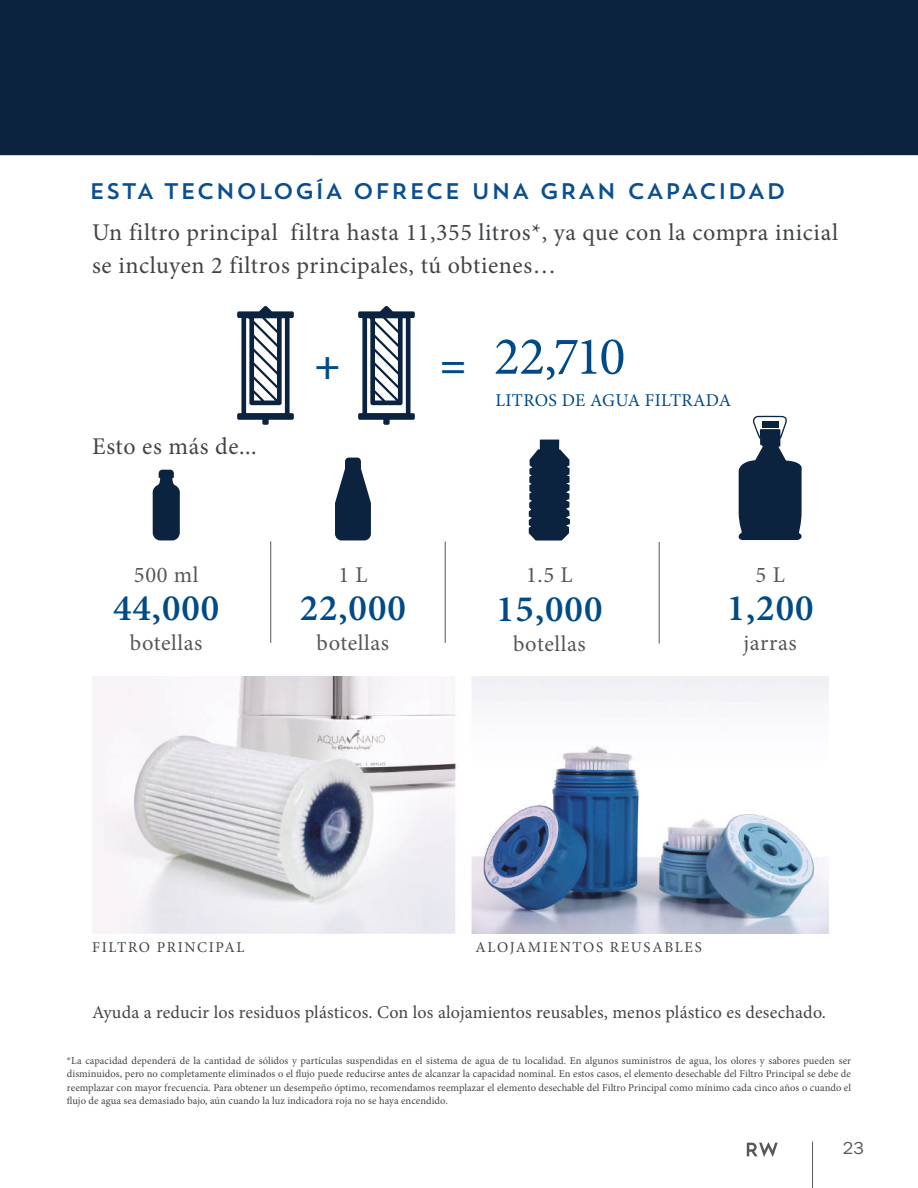
<style>
.page{position:relative;width:918px;height:1188px;background:#fff}
.page>*{position:absolute;margin:0;border:0;box-sizing:border-box;transform-origin:0 0}
.t1{font:54px "Minion Pro";color:#004b87}
.t2{font:700 45px "Minion Pro";color:#004b87}
.t3{font:600 37.5px "Minion Pro";letter-spacing:.025em;color:#004b87}
.t4{font:24px/33px "Minion Pro";letter-spacing:.025em;color:#414447}
.t5{font:22.5px "Minion Pro";letter-spacing:.025em;color:#575756}
.t6{font:22.5px "Trend Sans One";letter-spacing:.025em;color:#0b4e90}
.t7{font:18px "Minion Pro";letter-spacing:.01em;color:#414447}
.t8{font:18px "Minion Pro";letter-spacing:.02em;color:#004b87}
.t9{font:18px "Franklin Gothic URW Boo";color:#55585b}
.t10{font:15px "Minion Pro";letter-spacing:.11em;color:#414447}
.t11{font:10.5px/13.5px "Minion Pro";letter-spacing:.005em;color:#414447;text-align:justify}
</style>
<div class="page">
<hr style="left:445px;top:541px;width:1px;height:102px;background:#575756">
<hr style="left:270px;top:541px;width:1px;height:102px;background:#575756">
<hr style="left:659px;top:542px;width:1px;height:102px;background:#575756">
<svg style="left:237px;top:306px;width:57px;height:119px"></svg>
<svg style="left:358px;top:306px;width:57px;height:119px"></svg>
<img style="left:92px;top:676px;width:737px;height:257px">
<svg style="left:335px;top:458px;width:36px;height:82px"></svg>
<svg style="left:152px;top:470px;width:28px;height:70px"></svg>
<svg style="left:529px;top:440px;width:41px;height:101px"></svg>
<svg style="left:739px;top:416px;width:63px;height:124px"></svg>
<div style="left:762px;top:422px;width:17px;height:6px;background:#0c2340"></div>
<div style="left:0;top:0;width:918px;height:155px;background:#0c2340"></div>
<hr style="left:812px;top:1142px;width:1px;height:46px;background:#55585b">
<svg style="left:747px;top:1142px;width:31px;height:15px"></svg>
<h3 class="t6" style="left:89px;top:177px;width:699px">ESTA TECNOLOGÍA OFRECE UNA GRAN CAPACIDAD</h3>
<h3 class="t4" style="left:92px;top:216px;width:748px">Un filtro principal filtra hasta 11,355 litros*, ya que con la compra inicial se incluyen 2 filtros principales, tú obtienes…</h3>
<h3 class="t4" style="left:92px;top:430px;width:166px">Esto es más de...</h3>
<h2 class="t2" style="left:314px;top:333px;width:27px">+</h2>
<h2 class="t2" style="left:440px;top:333px;width:27px">=</h2>
<h1 class="t1" style="left:494px;top:320px;width:133px">22,710</h1>
<h3 class="t8" style="left:495px;top:388px;width:237px">LITROS DE AGUA FILTRADA</h3>
<h3 class="t5" style="left:134px;top:560px;width:66px">500 ml</h3>
<h3 class="t5" style="left:338px;top:560px;width:31px">1 L</h3>
<h3 class="t5" style="left:526px;top:560px;width:48px">1.5 L</h3>
<h3 class="t5" style="left:756px;top:560px;width:31px">5 L</h3>
<h3 class="t3" style="left:113px;top:582px;width:108px">44,000</h3>
<h3 class="t5" style="left:130px;top:628px;width:74px">botellas</h3>
<h3 class="t3" style="left:300px;top:582px;width:108px">22,000</h3>
<h3 class="t5" style="left:317px;top:628px;width:74px">botellas</h3>
<h3 class="t3" style="left:496px;top:583px;width:108px">15,000</h3>
<h3 class="t5" style="left:513px;top:629px;width:74px">botellas</h3>
<h3 class="t3" style="left:727px;top:582px;width:88px">1,200</h3>
<h3 class="t5" style="left:744px;top:628px;width:55px">jarras</h3>
<h3 class="t10" style="left:92px;top:937px;width:154px">FILTRO PRINCIPAL</h3>
<h3 class="t10" style="left:476px;top:937px;width:228px">ALOJAMIENTOS REUSABLES</h3>
<h3 class="t7" style="left:92px;top:1000px;width:735px">Ayuda a reducir los residuos plásticos. Con los alojamientos reusables, menos plástico es desechado.</h3>
<p class="t11" style="left:67px;top:1054px;width:786px">*La capacidad dependerá de la cantidad de sólidos y partículas suspendidas en el sistema de agua de tu localidad. En algunos suministros de agua, los olores y sabores pueden ser disminuidos, pero no completamente eliminados o el flujo puede reducirse antes de alcanzar la capacidad nominal. En estos casos, el elemento desechable del Filtro Principal se debe de reemplazar con mayor frecuencia. Para obtener un desempeño óptimo, recomendamos reemplazar el elemento desechable del Filtro Principal como mínimo cada cinco años o cuando el flujo de agua sea demasiado bajo, aún cuando la luz indicadora roja no se haya encendido.</p>
<h3 class="t9" style="left:843px;top:1137px;width:23px">23</h3>
</div>
